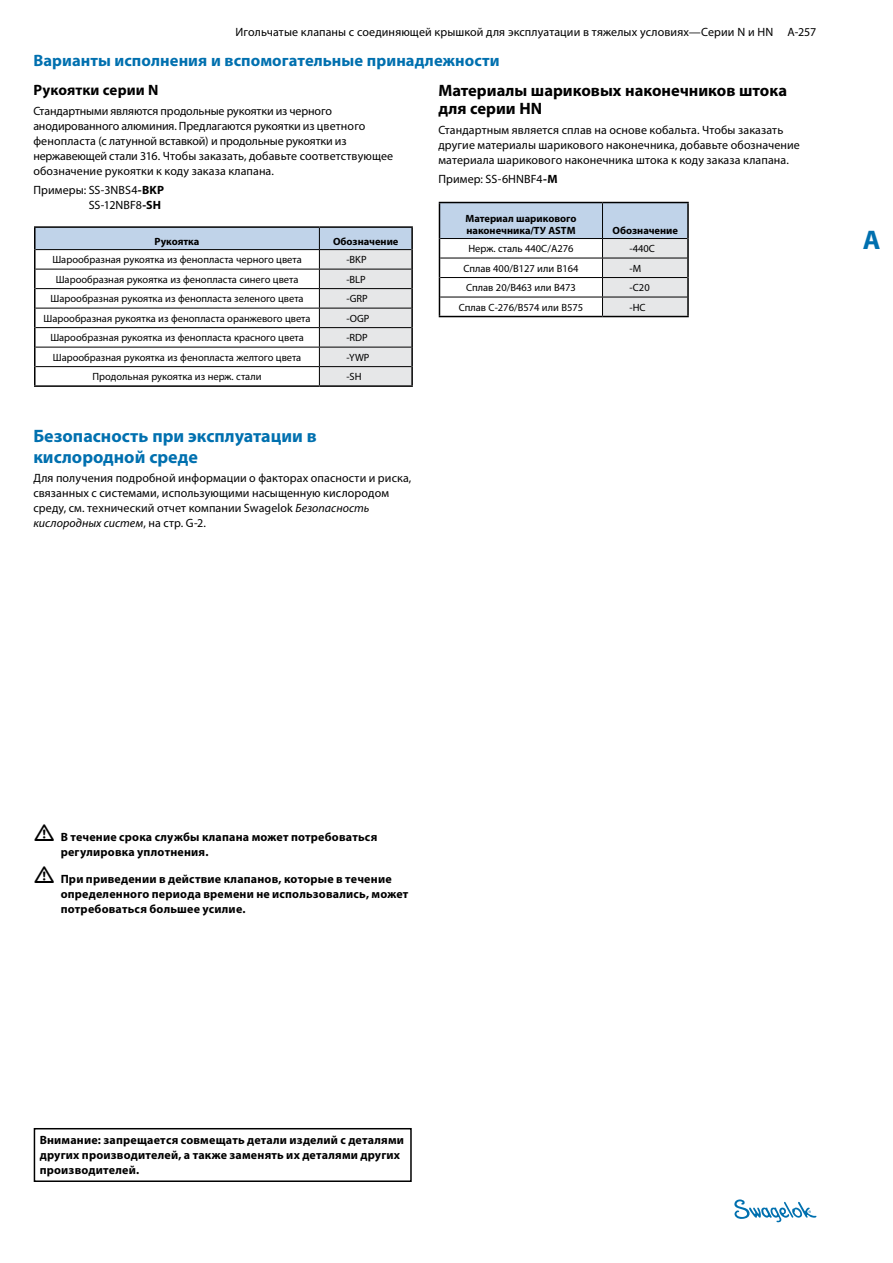
<style>
.page{position:relative;width:893px;height:1263px;background:#fff}
.page>*{position:absolute;margin:0;border:0;box-sizing:border-box;transform-origin:0 0}
.t1{font:700 27px "Myriad Pro";color:#0070af}
.t2{font:700 18px/21px "Myriad Pro";color:#0070af}
.t3{font:700 16.5px "Myriad Pro";letter-spacing:.005em;color:#0070af}
.t4{font:700 16.5px/18px "Myriad Pro";color:#000}
.t5{font:700 15px "Myriad Pro";letter-spacing:.01em;color:#000}
.t6{font:12px/15px "Myriad Pro";letter-spacing:.005em;color:#000}
.t7{font:700 12px/15px "Myriad Pro";letter-spacing:.015em;color:#000}
.t8{font:10.5px "Myriad Pro";color:#000}
.t9{font:700 10.5px/12px "Myriad Pro";color:#000}
.s1{font-weight:700}
.s2{font-style:italic}
</style>
<div class="page">
<svg style="left:734px;top:1199px;width:82px;height:23px"></svg>
<hr style="left:34px;top:226px;width:285px;height:2px;background:#000">
<hr style="left:319px;top:226px;width:94px;height:2px;background:#000">
<hr style="left:34px;top:385px;width:285px;height:2px;background:#000">
<hr style="left:319px;top:385px;width:94px;height:2px;background:#000">
<svg style="left:34px;top:227px;width:379px;height:159px"></svg>
<hr style="left:439px;top:316px;width:163px;height:1px;background:#000">
<hr style="left:602px;top:316px;width:87px;height:1px;background:#000">
<svg style="left:439px;top:202px;width:250px;height:114px"></svg>
<div style="left:34px;top:1128px;width:378px;height:54px;border:2px solid #000"></div>
<p class="t6" style="left:236px;top:24px;width:582px">Игольчатые клапаны с соединяющей крышкой для эксплуатации в тяжелых условиях—Серии N и HN A-257</p>
<h3 class="t3" style="left:33px;top:50px;width:468px">Варианты исполнения и вспомогательные принадлежности</h3>
<p class="t5" style="left:33px;top:80px;width:127px">Рукоятки серии N</p>
<p class="t6" style="left:33px;top:103px;width:361px">Стандартными являются продольные рукоятки из черного анодированного алюминия. Предлагаются рукоятки из цветного фенопласта (с латунной вставкой) и продольные рукоятки из нержавеющей стали 316. Чтобы заказать, добавьте соответствующее обозначение рукоятки к коду заказа клапана.</p>
<p class="t6" style="left:33px;top:183px;width:132px;text-align:right">Примеры: SS-3NBS4<span class="s1">-BKP<br></span>SS-12NBF8<span class="s1">-SH</span></p>
<p class="t9" style="left:155px;top:235px;width:46px">Рукоятка</p>
<p class="t9" style="left:333px;top:235px;width:67px">Обозначение</p>
<p class="t8" style="left:52px;top:253px;width:251px">Шарообразная рукоятка из фенопласта черного цвета</p>
<p class="t8" style="left:346px;top:253px;width:22px">-BKP</p>
<p class="t8" style="left:56px;top:273px;width:244px">Шарообразная рукоятка из фенопласта синего цвета</p>
<p class="t8" style="left:346px;top:273px;width:21px">-BLP</p>
<p class="t8" style="left:51px;top:292px;width:255px">Шарообразная рукоятка из фенопласта зеленого цвета</p>
<p class="t8" style="left:346px;top:292px;width:23px">-GRP</p>
<p class="t8" style="left:44px;top:312px;width:268px">Шарообразная рукоятка из фенопласта оранжевого цвета</p>
<p class="t8" style="left:346px;top:312px;width:24px">-OGP</p>
<p class="t8" style="left:50px;top:331px;width:255px">Шарообразная рукоятка из фенопласта красного цвета</p>
<p class="t8" style="left:346px;top:331px;width:23px">-RDP</p>
<p class="t8" style="left:53px;top:351px;width:250px">Шарообразная рукоятка из фенопласта желтого цвета</p>
<p class="t8" style="left:346px;top:351px;width:25px">-YWP</p>
<p class="t8" style="left:93px;top:370px;width:170px">Продольная рукоятка из нерж. стали</p>
<p class="t8" style="left:346px;top:370px;width:17px">-SH</p>
<h2 class="t2" style="left:33px;top:425px;width:285px">Безопасность при эксплуатации в кислородной среде</h2>
<p class="t6" style="left:33px;top:471px;width:380px">Для получения подробной информации о факторах опасности и риска, связанных с системами, использующими насыщенную кислородом среду, см. технический отчет компании Swagelok <span class="s2">Безопасность кислородных систем</span>, на стр. G-2.</p>
<h3 class="t4" style="left:438px;top:81px;width:350px">Материалы шариковых наконечников штока для серии HN</h3>
<p class="t6" style="left:438px;top:122px;width:363px">Стандартным является сплав на основе кобальта. Чтобы заказать другие материалы шарикового наконечника, добавьте обозначение материала шарикового наконечника штока к коду заказа клапана.</p>
<p class="t6" style="left:438px;top:172px;width:121px">Пример: SS-6HNBF4<span class="s1">-M</span></p>
<p class="t9" style="left:465px;top:212px;width:113px">Материал шарикового наконечника/ТУ ASTM</p>
<p class="t9" style="left:612px;top:224px;width:67px">Обозначение</p>
<p class="t8" style="left:468px;top:242px;width:107px">Нерж. сталь 440С/A276</p>
<p class="t8" style="left:629px;top:242px;width:27px">-440C</p>
<p class="t8" style="left:463px;top:262px;width:117px">Сплав 400/B127 или B164</p>
<p class="t8" style="left:629px;top:262px;width:13px">-M</p>
<p class="t8" style="left:466px;top:281px;width:111px">Сплав 20/B463 или B473</p>
<p class="t8" style="left:629px;top:281px;width:22px">-C20</p>
<p class="t8" style="left:459px;top:301px;width:126px">Сплав C-276/B574 или B575</p>
<p class="t8" style="left:629px;top:301px;width:18px">-HC</p>
<h1 class="t1" style="left:863px;top:223px;width:19px">A</h1>
<p class="t7" style="left:61px;top:829px;width:318px">В течение срока службы клапана может потребоваться регулировка уплотнения.</p>
<p class="t7" style="left:61px;top:871px;width:349px">При приведении в действие клапанов, которые в течение определенного периода времени не использовались, может потребоваться большее усилие.</p>
<p class="t7" style="left:40px;top:1132px;width:366px">Внимание: запрещается совмещать детали изделий с деталями других производителей, а также заменять их деталями других производителей.</p>
</div>
